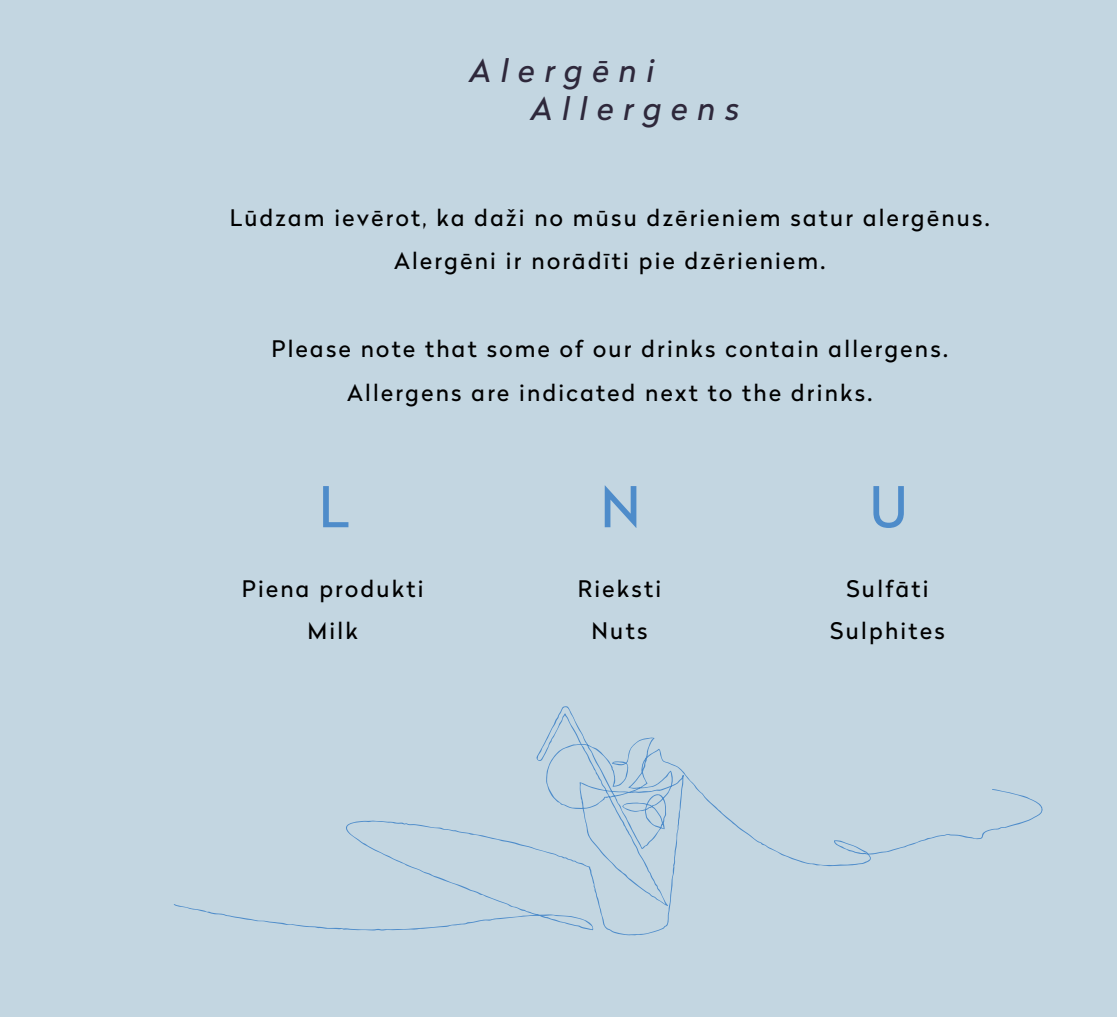
<style>
.page{position:relative;width:1117px;height:1017px;background:#fff}
.page>*{position:absolute;margin:0;border:0;box-sizing:border-box;transform-origin:0 0}
.t1{font:56px "Radikal W03";color:#4e8cca}
.t2{font:italic 31.5px/37.8px "Radikal W03";letter-spacing:.3em;color:#2e283b}
.t3{font:22.75px/42px "Radikal W03";letter-spacing:.1em;color:#000;text-align:center}
</style>
<div class="page">
<div style="left:0;top:0;width:1116px;height:1017px;background:#c3d6e1"></div>
<svg style="left:173px;top:706px;width:870px;height:229px"></svg>
<h2 class="t2" style="left:530px;top:51px;width:210px;text-indent:-61px">Alergēni<br>Allergens</h2>
<p class="t3" style="left:230px;top:195px;width:761px;line-height:43.8px">Lūdzam ievērot, ka daži no mūsu dzērieniem satur alergēnus.<br>Alergēni ir norādīti pie dzērieniem.</p>
<p class="t3" style="left:271px;top:326px;width:677px;line-height:43.8px">Please note that some of our drinks contain allergens.<br>Allergens are indicated next to the drinks.</p>
<h1 class="t1" style="left:318px;top:467px;width:32px">L</h1>
<p class="t3" style="left:242px;top:567px;width:183px">Piena produkti<br>Milk</p>
<h1 class="t1" style="left:600px;top:467px;width:42px">N</h1>
<p class="t3" style="left:577px;top:567px;width:85px">Rieksti<br>Nuts</p>
<h1 class="t1" style="left:869px;top:467px;width:40px">U</h1>
<p class="t3" style="left:830px;top:567px;width:116px">Sulfāti<br>Sulphites</p>
</div>
